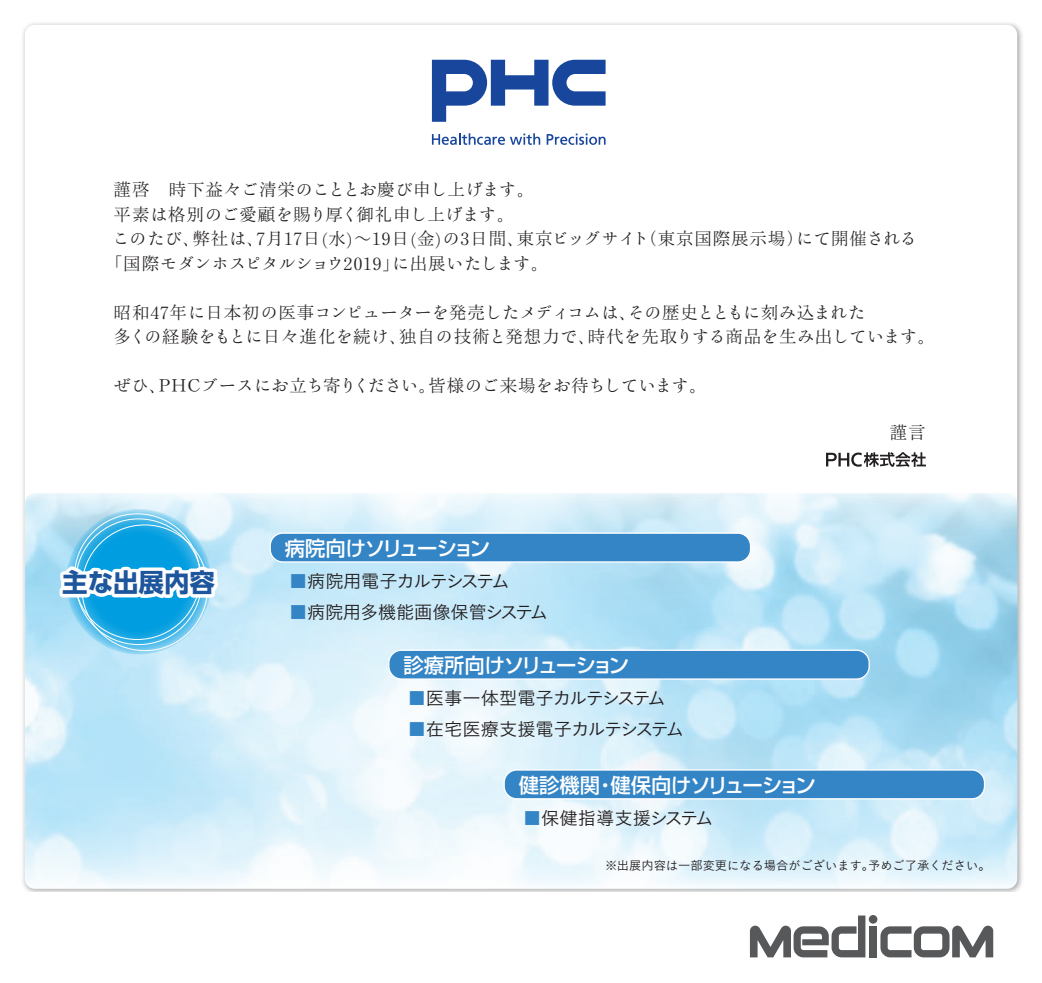
<style>
.page{position:relative;width:1042px;height:983px;background:#fff}
.page>*{position:absolute;margin:0;border:0;box-sizing:border-box;transform-origin:0 0}
.t1{font:700 25.55px "UD Shin Go Pro";color:#1e569d}
.t2{font:500 20.3px "Shin Go Pro";letter-spacing:-.07em;color:#fff}
.t3{font:500 20.3px "Shin Go Pro";letter-spacing:-.035em;color:#fff}
.t4{font:18.38px "Koburina Go Std N W3";letter-spacing:-.04em;color:#231f20}
.t5{font:18.38px "Koburina Go Std N W3";letter-spacing:-.015em;color:#231f20}
.t6{font:18.38px "Koburina Go Std N W3";letter-spacing:-.09em;color:#231f20}
.t7{font:18.38px "Koburina Go Std N W3";color:#231f20}
.t8{font:17.5px/24.5px "Ro H Min S Kok Pr 5 N";letter-spacing:.015em;color:#231f20}
.t9{font:17.5px "Ro H Min S Kok Pr 5 N";letter-spacing:.05em;color:#231f20}
.t10{font:17.5px "Ro H Min S Kok Pr 5 N";letter-spacing:-.02em;color:#231f20}
.t11{font:12.25px "Koburina Go Std N W3";color:#231f20}
.s1{color:#3485c6}
</style>
<div class="page">
<img style="left:23px;top:493px;width:999px;height:399px">
<svg style="left:66px;top:509px;width:145px;height:145px;background:#3db4e6"></svg>
<div style="left:270px;top:533px;width:480px;height:29px;background:#3485c6;border-radius:13px"></div>
<div style="left:269px;top:532px;width:482px;height:30px;border:1px solid #fff;border-radius:13px"></div>
<div style="left:504px;top:769px;width:480px;height:29px;background:#3485c6;border-radius:13px"></div>
<div style="left:503px;top:769px;width:482px;height:30px;border:1px solid #fff;border-radius:13px"></div>
<div style="left:389px;top:650px;width:480px;height:29px;background:#3485c6;border-radius:13px"></div>
<div style="left:388px;top:649px;width:482px;height:30px;border:1px solid #fff;border-radius:13px"></div>
<svg style="left:55px;top:561px;width:176px;height:43px"></svg>
<div style="left:869px;top:926px;width:8px;height:31px;background:#57585a"></div>
<svg style="left:750px;top:915px;width:115px;height:42px"></svg>
<div style="left:869px;top:914px;width:8px;height:9px;background:#57585a;border-radius:50%"></div>
<svg style="left:880px;top:925px;width:113px;height:32px"></svg>
<svg style="left:432px;top:60px;width:173px;height:62px"></svg>
<svg style="left:432px;top:133px;width:108px;height:12px"></svg>
<svg style="left:547px;top:133px;width:58px;height:12px"></svg>
<svg style="left:826px;top:452px;width:100px;height:15px"></svg>
<p class="t8" style="left:114px;top:178px;width:422px">謹啓　時下益々ご清栄のこととお慶び申し上げます。</p>
<p class="t8" style="left:114px;top:203px;width:402px">平素は格別のご愛顧を賜り厚く御礼申し上げます。</p>
<p class="t9" style="left:112px;top:228px;width:806px">このたび、弊社は、7月17日(水)～19日(金)の3日間、東京ビッグサイト（東京国際展示場）にて開催される</p>
<p class="t8" style="left:105px;top:252px;width:445px">「国際モダンホスピタルショウ2019」に出展いたします。</p>
<p class="t8" style="left:114px;top:301px;width:823px">昭和47年に日本初の医事コンピューターを発売したメディコムは、その歴史とともに刻み込まれた<br>多くの経験をもとに日々進化を続け、独自の技術と発想力で、時代を先取りする商品を生み出しています。</p>
<p class="t10" style="left:113px;top:375px;width:595px">ぜひ、ＰＨＣブースにお立ち寄りください。皆様のご来場をお待ちしています。</p>
<p class="t8" style="left:890px;top:421px;width:37px">謹言</p>
<h1 class="t1" style="left:62px;top:561px;width:154px">主な出展内容</h1>
<p class="t2" style="left:285px;top:531px;width:207px">病院向けソリューション</p>
<p class="t6" style="left:289px;top:567px;width:222px"><span class="s1">■</span>病院用電子カルテシステム</p>
<p class="t5" style="left:289px;top:598px;width:260px"><span class="s1">■</span>病院用多機能画像保管システム</p>
<p class="t2" style="left:404px;top:648px;width:227px">診療所向けソリューション</p>
<p class="t4" style="left:408px;top:684px;width:259px"><span class="s1">■</span>医事一体型電子カルテシステム</p>
<p class="t4" style="left:408px;top:715px;width:278px"><span class="s1">■</span>在宅医療支援電子カルテシステム</p>
<p class="t3" style="left:519px;top:768px;width:298px">健診機関・健保向けソリューション</p>
<p class="t7" style="left:523px;top:804px;width:192px"><span class="s1">■</span>保健指導支援システム</p>
<p class="t11" style="left:605px;top:856px;width:387px">※出展内容は一部変更になる場合がございます。予めご了承ください。</p>
</div>
